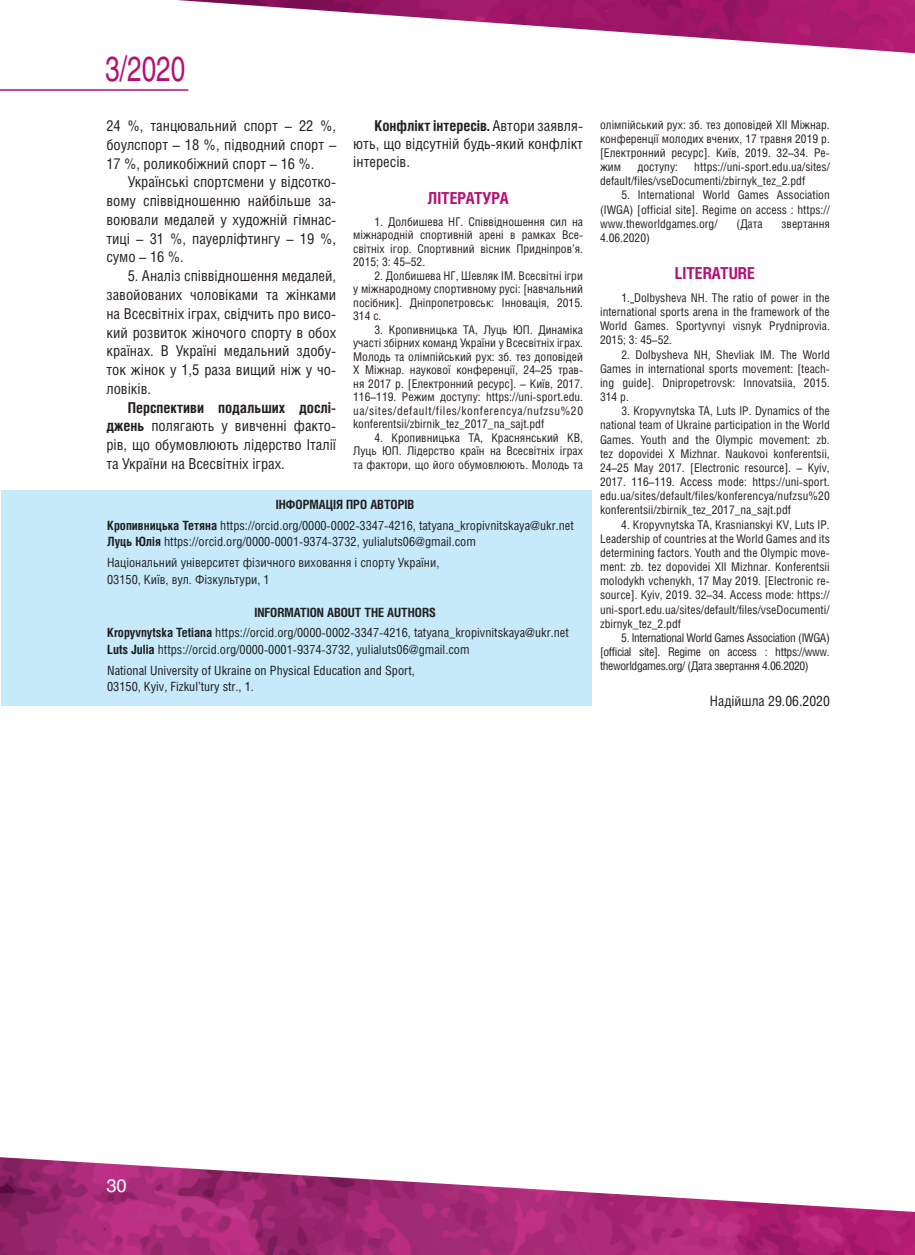
<style>
.page{position:relative;width:915px;height:1255px;background:#fff}
.page>*{position:absolute;margin:0;border:0;box-sizing:border-box;transform-origin:0 0}
.t1{font:34.5px "Helios C";color:#b51172;scale:.75 1}
.t2{font:18px "Helios C";color:#fff}
.t3{font:700 16.5px "Helios Cond C";color:#b51172}
.t4{font:15px/18.8px "Helios Cond C";color:#231f20;text-align:justify}
.t5{font:14.25px "Helios Cond C";color:#231f20}
.t6{font:12.75px/20.7px "Helios Cond C";color:#231f20}
.t7{font:12.75px "Helios Cond C";color:#1a1a1c}
.t8{font:700 12.75px "Helios Cond C";color:#231f20}
.t9{font:12px/14.1px "Helios Cond C";color:#231f20;text-align:justify}
.s1{font-weight:700}
.s2{font-weight:700;color:#1a1a1c}
.s3{color:#1a1a1c}
</style>
<div class="page">
<img style="left:177px;top:0;width:737px;height:53px">
<img style="left:0;top:1157px;width:914px;height:97px">
<hr style="left:0;top:89px;width:188px;height:2px;background:#b51172">
<div style="left:1px;top:490px;width:590px;height:216px;background:#c6eafa"></div>
<h1 class="t1" style="left:105px;top:48px;width:108px">3/2020</h1>
<p class="t4" style="left:106px;top:116px;width:231px">24 %, танцювальний спорт – 22 %, боулспорт – 18 %, підводний спорт – 17 %, роликобіжний спорт – 16 %.</p>
<p class="t4" style="left:106px;top:172px;width:231px;text-indent:21px">Українські спортсмени у відсотко&shy;вому співвідношенню найбільше за&shy;воювали медалей у художній гімнас&shy;тиці – 31 %, пауерліфтингу – 19 %, сумо – 16 %.</p>
<p class="t4" style="left:106px;top:266px;width:231px;text-indent:21px">5. Аналіз співвідношення медалей, завойованих чоловіками та жінками на Всесвітніх іграх, свідчить про висо&shy;кий розвиток жіночого спорту в обох країнах. В Україні медальний здобу&shy;ток жінок у 1,5 раза вищий ніж у чо&shy;ловіків.</p>
<p class="t4" style="left:106px;top:397px;width:231px;text-indent:21px"><span class="s1">ПЕРСПЕКТИВИ ПОДАЛЬШИХ ДОСЛІ-ДЖЕНЬ</span> полягають у вивченні факто&shy;рів, що обумовлюють лідерство Італії та України на Всесвітніх іграх.</p>
<p class="t4" style="left:353px;top:117px;width:231px;line-height:18px;text-indent:21px"><span class="s1">КОНФЛІКТ ІНТЕРЕСІВ.</span> Автори заявля&shy;ють, що відсутній будь-який конфлікт інтересів.</p>
<h3 class="t3" style="left:427px;top:188px;width:82px">ЛІТЕРАТУРА</h3>
<p class="t9" style="left:353px;top:214px;width:231px;line-height:13.5px;text-indent:21px">1. Долбишева НГ. Співвідношення сил на міжнародній спортивній арені в рамках Все&shy;світніх ігор. Спортивний вісник Придніпров’я.<br>2015; 3: 45–52.</p>
<p class="t9" style="left:353px;top:268px;width:231px;line-height:13.5px;text-indent:21px">2. Долбишева НГ, Шевляк ІМ. Всесвітні ігри у міжнародному спортивному русі: [навчальний посібник]. Дніпропетровськ: Інновація, 2015.<br>314 с.</p>
<p class="t9" style="left:353px;top:322px;width:231px;line-height:13.5px;text-indent:21px">3. Кропивницька ТА, Луць ЮП. Динаміка участі збірних команд України у Всесвітніх іграх.<br>Молодь та олімпійський рух: зб. тез доповідей X Міжнар. наукової конференції, 24–25 трав&shy;ня 2017 р. [Електронний ресурс]. – Київ, 2017.<br>116–119. Режим доступу: https://uni-sport.edu. ua/sites/default/files/konferencya/nufzsu%20 konferentsii/zbirnik_tez_2017_na_sajt.pdf</p>
<p class="t9" style="left:353px;top:430px;width:231px;line-height:13.5px;text-indent:21px">4. Кропивницька ТА, Краснянський КВ, Луць ЮП. Лідерство країн на Всесвітніх іграх та фактори, що його обумовлюють. Молодь та</p>
<p class="t6" style="left:107px;top:494px;width:468px;text-indent:263px"><span class="s1">АВТОРІВ<br>КРОПИВНИЦЬКА ТЕТЯНА</span> https://orcid.org/0000-0002-3347-4216, tatyana_kropivnitskaya@ukr.net</p>
<p class="t6" style="left:107px;top:531px;width:370px"><span class="s1">ЛУЦЬ ЮЛІЯ</span> https://orcid.org/0000-0001-9374-3732, yulialuts06@gmail.com<br>Національний університет фізичного виховання і спорту України,</p>
<p class="t6" style="left:107px;top:568px;width:164px">03150, Київ, вул. Фізкультури, 1</p>
<p class="t6" style="left:107px;top:601px;width:463px;text-indent:147px"><span class="s1">INFORMATION ABOUT THE AUTHORS<br>КROPYVNYTSKA ТЕTIANA</span> https://orcid.org/0000-0002-3347-4216, tatyana_kropivnitskaya@ukr.net</p>
<p class="t6" style="left:107px;top:639px;width:364px"><span class="s2">LUTS JULIA</span> https://orcid.org/0000-0001-9374-3732, yulialuts06@gmail.com<br><span class="s3">National University of Ukraine on Physical Education and Sport,</span></p>
<p class="t7" style="left:107px;top:679px;width:148px">03150, Kyiv, Fizkul’tury str., 1.</p>
<p class="t8" style="left:276px;top:497px;width:8px">ІНФОРМАЦІЯ</p>
<p class="t8" style="left:346px;top:497px;width:8px">ПРО</p>
<p class="t9" style="left:600px;top:117px;width:231px">олімпійський рух: зб. тез доповідей XII Міжнар. конференції молодих вчених, 17 травня 2019 р. [Електронний ресурс]. Київ, 2019. 32–34. Ре&shy;жим</p>
<p class="t9" style="left:600px;top:160px;width:231px;text-indent:94px">https://uni-sport.edu.ua/sites/ default/files/vseDocumenti/zbirnyk_tez_2.pdf</p>
<p class="t9" style="left:600px;top:188px;width:231px;text-indent:21px">5. International World Games Association (IWGA) [official site]. Regime on access : https:// www.theworldgames.org/</p>
<p class="t9" style="left:637px;top:160px;width:42px">доступу:</p>
<p class="t9" style="left:736px;top:216px;width:28px">(Дата</p>
<p class="t9" style="left:781px;top:216px;width:50px">звертання</p>
<p class="t9" style="left:600px;top:230px;width:51px">4.06.2020)</p>
<h3 class="t3" style="left:674px;top:263px;width:81px">LITERATURE</h3>
<p class="t9" style="left:600px;top:290px;width:231px;text-indent:21px">1. Dolbysheva NH. The ratio of power in the international sports arena in the framework of the World Games. Sportyvnyi visnyk Prydniprovia.<br>2015; 3: 45–52.</p>
<p class="t9" style="left:600px;top:347px;width:231px;text-indent:21px">2. Dolbysheva NH, Shevliak ІМ. The World Games in international sports movement: [teach&shy;ing guide]. Dnipropetrovsk: Іnnovatsiia, 2015.<br>314 p.</p>
<p class="t9" style="left:599px;top:403px;width:231px;text-indent:21px">3. Кropyvnytska ТА, Luts IP. Dynamics of the national team of Ukraine participation in the World Games. Youth and the Olympic movement: zb. tez dopovidei X Міzhnar. Naukovoi konferentsii, 24–25 May 2017. [Еlectronic resource]. – Кyiv, 2017. 116–119. Access mode: https://uni-sport. edu.ua/sites/default/files/konferencya/nufzsu%20 konferentsii/zbirnik_tez_2017_na_sajt.pdf</p>
<p class="t9" style="left:599px;top:517px;width:231px;text-indent:21px">4. Кropyvnytska ТА, Кrasnianskyi КV, Luts IP.<br>Leadership of countries at the World Games and its determining factors. Youth and the Olympic move&shy;ment: zb. tez dopovidei XII Міzhnar. Konferentsii molodykh vchenykh, 17 May 2019. [Еlectronic re&shy;source]. Кyiv, 2019. 32–34. Access mode: https:// uni-sport.edu.ua/sites/default/files/vseDocumenti/ zbirnyk_tez_2.pdf</p>
<p class="t9" style="left:599px;top:630px;width:231px;text-indent:21px">5. International World Games Association (IWGA) [official site]. Regime on access : https://www. theworldgames.org/ (Дата звертання 4.06.2020)</p>
<p class="t5" style="left:709px;top:692px;width:121px">Надійшла 29.06.2020</p>
<h2 class="t2" style="left:106px;top:1175px;width:22px">30</h2>
</div>
